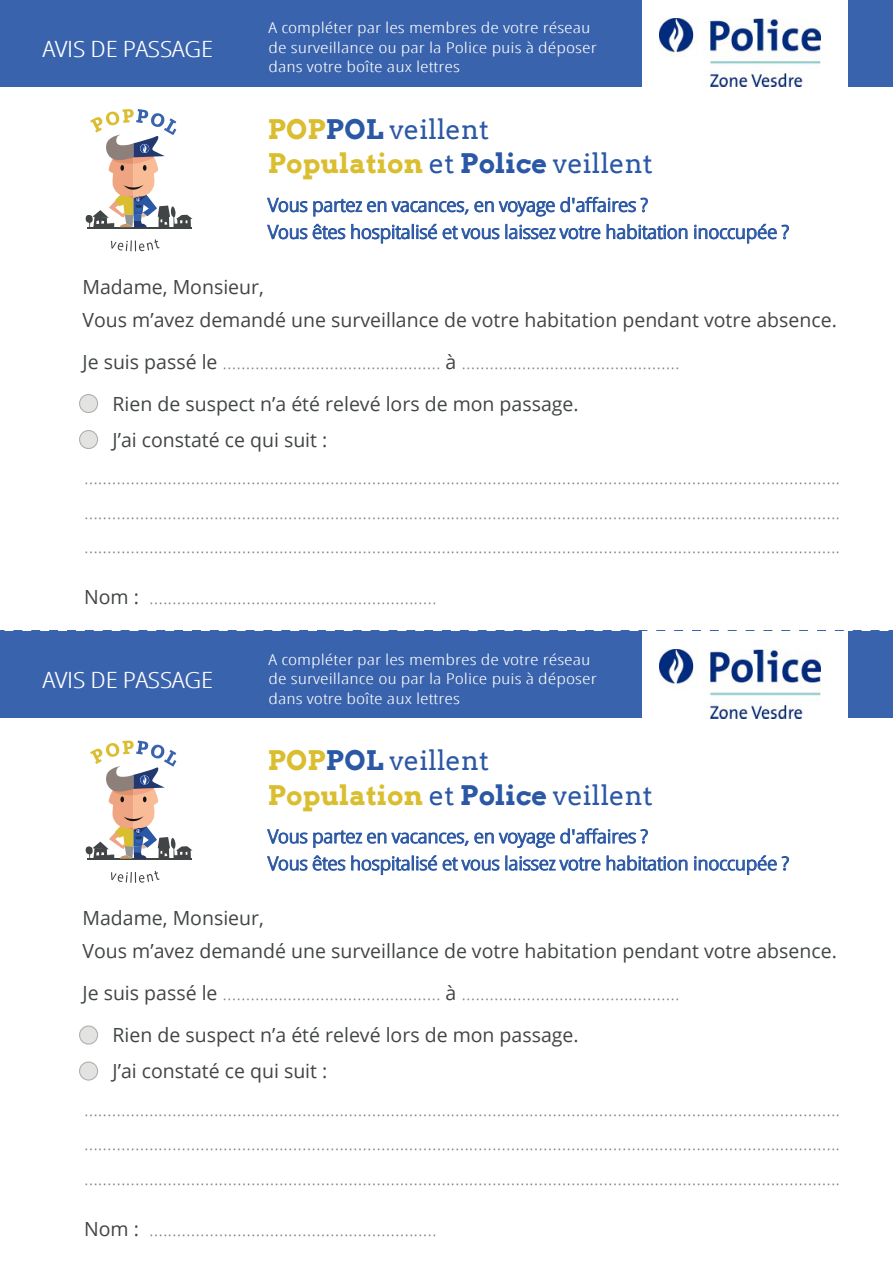
<style>
.page{position:relative;width:893px;height:1263px;background:#fff}
.page>*{position:absolute;margin:0;border:0;box-sizing:border-box;transform-origin:0 0}
.t1{font:27px/34.8px "Arvo";color:#2b58a5}
.t2{font:300 condensed 22.35px "Open Sans";letter-spacing:-.025em;color:#fff;scale:1.47 1}
.t3{font:300 19.5px/34.5px "Open Sans";color:#8d7f7a}
.t4{font:19.5px/33px "Open Sans";color:#424545}
.t5{font:300 condensed 18.6px/27px "Open Sans";letter-spacing:-.025em;color:#2b58a5;scale:1.47 1}
.t6{font:300 condensed 15px/19.5px "Open Sans";color:#fff;scale:1.47 1}
.s1{font-weight:700;color:#dabe30}
.s2{font-weight:700}
.s3{font-weight:400;color:#424545}
</style>
<div class="page">
<div style="left:0;top:0;width:893px;height:87px;background:#3a63ad"></div>
<div style="left:642px;top:0;width:205px;height:119px;background:#fff"></div>
<img style="left:659px;top:18px;width:162px;height:69px">
<svg style="left:111px;top:239px;width:49px;height:12px"></svg>
<svg style="left:86px;top:109px;width:107px;height:119px"></svg>
<div style="left:80px;top:394px;width:18px;height:18px;background:#e3e4e1;border-radius:50%"></div>
<div style="left:79px;top:394px;width:19px;height:19px;border:1px solid #aeb1b1;border-radius:50%"></div>
<div style="left:80px;top:430px;width:18px;height:18px;background:#e3e4e1;border-radius:50%"></div>
<div style="left:79px;top:430px;width:19px;height:19px;border:1px solid #aeb1b1;border-radius:50%"></div>
<svg style="left:13px;top:630px;width:880px;height:2px"></svg>
<svg style="left:267px;top:197px;width:381px;height:19px"></svg>
<svg style="left:267px;top:224px;width:170px;height:19px"></svg>
<svg style="left:443px;top:226px;width:57px;height:13px"></svg>
<svg style="left:506px;top:224px;width:94px;height:15px"></svg>
<svg style="left:607px;top:224px;width:80px;height:15px"></svg>
<svg style="left:694px;top:224px;width:95px;height:19px"></svg>
<div style="left:0;top:632px;width:893px;height:86px;background:#3a63ad"></div>
<div style="left:642px;top:631px;width:205px;height:119px;background:#fff"></div>
<img style="left:659px;top:649px;width:162px;height:69px">
<svg style="left:111px;top:871px;width:49px;height:12px"></svg>
<svg style="left:86px;top:740px;width:107px;height:120px"></svg>
<div style="left:80px;top:1026px;width:18px;height:18px;background:#e3e4e1;border-radius:50%"></div>
<div style="left:79px;top:1025px;width:19px;height:19px;border:1px solid #aeb1b1;border-radius:50%"></div>
<div style="left:80px;top:1062px;width:18px;height:18px;background:#e3e4e1;border-radius:50%"></div>
<div style="left:79px;top:1061px;width:19px;height:19px;border:1px solid #aeb1b1;border-radius:50%"></div>
<svg style="left:267px;top:828px;width:381px;height:20px"></svg>
<svg style="left:267px;top:855px;width:170px;height:20px"></svg>
<svg style="left:443px;top:857px;width:57px;height:14px"></svg>
<svg style="left:506px;top:856px;width:94px;height:15px"></svg>
<svg style="left:607px;top:855px;width:80px;height:16px"></svg>
<svg style="left:694px;top:855px;width:95px;height:20px"></svg>
<p class="t2" style="left:42px;top:34px;width:118px">AVIS DE PASSAGE</p>
<p class="t6" style="left:269px;top:18px;width:225px">A compléter par les membres de votre réseau de surveillance ou par la Police puis à déposer dans votre boîte aux lettres</p>
<h1 class="t1" style="left:268px;top:112px;width:387px"><span class="s1">POP</span><span class="s2">POL</span> veillent<br><span class="s1">Population</span> et <span class="s2">Police</span> veillent</h1>
<p class="t5" style="left:268px;top:191px;width:356px">Vous partez en vacances, en voyage d'affaires ?<br>Vous êtes hospitalisé et vous laissez votre habitation inoccupée ?</p>
<p class="t4" style="left:82px;top:270px;width:756px">Madame, Monsieur,<br>Vous m’avez demandé une surveillance de votre habitation pendant votre absence.</p>
<p class="t3" style="left:112px;top:340px;width:569px;line-height:42px;text-indent:-30px"><span class="s3">Je suis passé le</span> ............................................... <span class="s3">à</span> ...............................................<br><span class="s3">Rien de suspect n’a été relevé lors de mon passage.</span></p>
<p class="t4" style="left:112px;top:423px;width:216px">J’ai constaté ce qui suit :</p>
<p class="t3" style="left:84px;top:459px;width:758px;text-align:justify">................................................................................................................................................................... ................................................................................................................................................................... ...................................................................................................................................................................</p>
<p class="t3" style="left:84px;top:579px;width:354px"><span class="s3">Nom :</span> ..............................................................</p>
<p class="t2" style="left:42px;top:665px;width:118px">AVIS DE PASSAGE</p>
<p class="t6" style="left:269px;top:649px;width:225px">A compléter par les membres de votre réseau de surveillance ou par la Police puis à déposer dans votre boîte aux lettres</p>
<h1 class="t1" style="left:268px;top:743px;width:387px"><span class="s1">POP</span><span class="s2">POL</span> veillent<br><span class="s1">Population</span> et <span class="s2">Police</span> veillent</h1>
<p class="t5" style="left:268px;top:822px;width:356px">Vous partez en vacances, en voyage d'affaires ?<br>Vous êtes hospitalisé et vous laissez votre habitation inoccupée ?</p>
<p class="t4" style="left:82px;top:901px;width:756px">Madame, Monsieur,<br>Vous m’avez demandé une surveillance de votre habitation pendant votre absence.</p>
<p class="t3" style="left:112px;top:972px;width:569px;line-height:42px;text-indent:-30px"><span class="s3">Je suis passé le</span> ............................................... <span class="s3">à</span> ...............................................<br><span class="s3">Rien de suspect n’a été relevé lors de mon passage.</span></p>
<p class="t4" style="left:112px;top:1054px;width:216px">J’ai constaté ce qui suit :</p>
<p class="t3" style="left:84px;top:1091px;width:758px;text-align:justify">................................................................................................................................................................... ................................................................................................................................................................... ...................................................................................................................................................................</p>
<p class="t3" style="left:84px;top:1211px;width:354px"><span class="s3">Nom :</span> ..............................................................</p>
</div>
